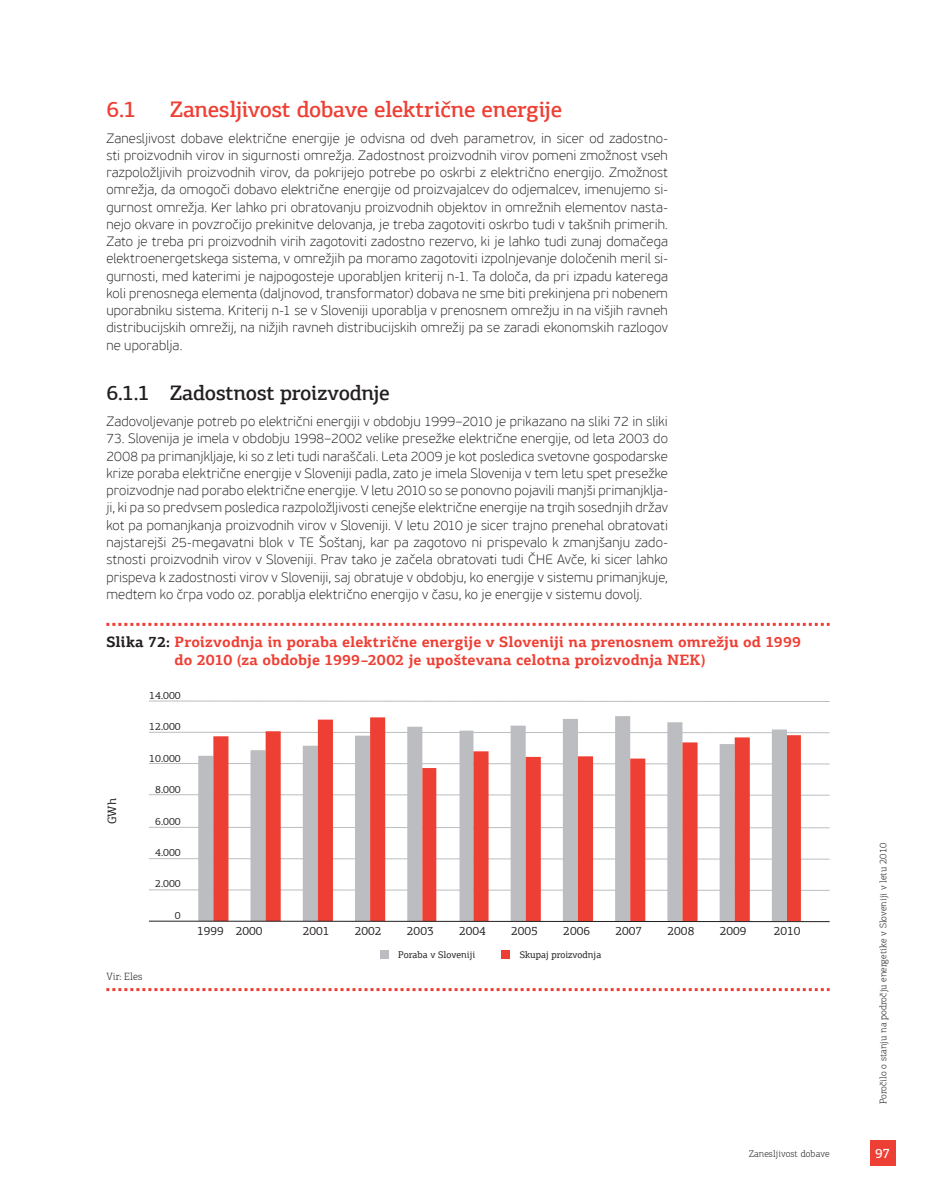
<style>
.page{position:relative;width:936px;height:1191px;background:#fff}
.page>*{position:absolute;margin:0;border:0;box-sizing:border-box;transform-origin:0 0}
.t1{font:500 22.5px "PF Agora Slab Pro";letter-spacing:-.015em;color:#ee3f34}
.t2{font:500 21px "PF Agora Slab Pro";letter-spacing:-.015em;color:#231f20}
.t3{font:700 15px/18px "PF Agora Slab Pro";letter-spacing:.005em;color:#ee3f34}
.t4{font:100 13.5px/17.2px "PF Beau Sans Pro";letter-spacing:.01em;color:#231f20;text-align:justify}
.t5{font:500 13.5px "PF Agora Slab Pro";color:#fff}
.t6{font:12px "PF Agora Slab Pro";color:#231f20}
.t7{font:10.5px "PF Agora Slab Pro";color:#231f20}
.t8{font:300 10.5px "PF Agora Slab Pro";letter-spacing:.02em;color:#231f20}
.t9{font:300 9.75px "PF Agora Slab Pro";letter-spacing:.01em;color:#231f20}
.t10{font:9.75px "PF Agora Slab Pro";color:#231f20}
.s1{color:#231f20}
</style>
<div class="page">
<div style="left:870px;top:1139px;width:25px;height:26px;background:#ee3f34"></div>
<svg style="left:106px;top:623px;width:723px;height:3px"></svg>
<svg style="left:106px;top:988px;width:723px;height:3px"></svg>
<svg style="left:149px;top:794px;width:680px;height:2px"></svg>
<svg style="left:149px;top:762px;width:680px;height:2px"></svg>
<svg style="left:149px;top:731px;width:680px;height:2px"></svg>
<svg style="left:149px;top:700px;width:680px;height:2px"></svg>
<svg style="left:149px;top:889px;width:680px;height:2px"></svg>
<svg style="left:149px;top:858px;width:680px;height:2px"></svg>
<svg style="left:149px;top:826px;width:680px;height:2px"></svg>
<div style="left:380px;top:950px;width:8px;height:8px;background:#bcbdc0"></div>
<div style="left:501px;top:950px;width:8px;height:8px;background:#ee3f34"></div>
<svg style="left:198px;top:716px;width:433px;height:204px;fill:#bcbdc0"></svg>
<svg style="left:213px;top:717px;width:587px;height:203px"></svg>
<svg style="left:148px;top:920px;width:681px;height:2px"></svg>
<h1 class="t1" style="left:106px;top:95px;width:31px">6.1</h1>
<h1 class="t1" style="left:170px;top:95px;width:393px">Zanesljivost dobave električne energije</h1>
<p class="t4" style="left:106px;top:129px;width:563px">Zanesljivost dobave električne energije je odvisna od dveh parametrov, in sicer od zadostno&shy;sti proizvodnih virov in sigurnosti omrežja. Zadostnost proizvodnih virov pomeni zmožnost vseh razpoložljivih proizvodnih virov, da pokrijejo potrebe po oskrbi z električno energijo. Zmožnost omrežja, da omogoči dobavo električne energije od proizvajalcev do odjemalcev, imenujemo si&shy;gurnost omrežja. Ker lahko pri obratovanju proizvodnih objektov in omrežnih elementov nasta&shy;nejo okvare in povzročijo prekinitve delovanja, je treba zagotoviti oskrbo tudi v takšnih primerih.<br>Zato je treba pri proizvodnih virih zagotoviti zadostno rezervo, ki je lahko tudi zunaj domačega elektroenergetskega sistema, v omrežjih pa moramo zagotoviti izpolnjevanje določenih meril si&shy;gurnosti, med katerimi je najpogosteje uporabljen kriterij n-1. Ta določa, da pri izpadu katerega koli prenosnega elementa (daljnovod, transformator) dobava ne sme biti prekinjena pri nobenem uporabniku sistema. Kriterij n-1 se v Sloveniji uporablja v prenosnem omrežju in na višjih ravneh distribucijskih omrežij, na nižjih ravneh distribucijskih omrežij pa se zaradi ekonomskih razlogov ne uporablja.</p>
<h2 class="t2" style="left:106px;top:380px;width:285px">6.1.1 Zadostnost proizvodnje</h2>
<p class="t4" style="left:106px;top:413px;width:563px">Zadovoljevanje potreb po električni energiji v obdobju 1999–2010 je prikazano na sliki 72 in sliki</p>
<p class="t4" style="left:106px;top:430px;width:563px">73. Slovenija je imela v obdobju 1998–2002 velike presežke električne energije, od leta 2003 do 2008 pa primanjkljaje, ki so z leti tudi naraščali. Leta 2009 je kot posledica svetovne gospodarske krize poraba električne energije v Sloveniji padla, zato je imela Slovenija v tem letu spet presežke proizvodnje nad porabo električne energije. V letu 2010 so se ponovno pojavili manjši primanjklja&shy;ji, ki pa so predvsem posledica razpoložljivosti cenejše električne energije na trgih sosednjih držav kot pa pomanjkanja proizvodnih virov v Sloveniji. V letu 2010 je sicer trajno prenehal obratovati najstarejši 25-megavatni blok v TE Šoštanj, kar pa zagotovo ni prispevalo k zmanjšanju zado&shy;stnosti proizvodnih virov v Sloveniji. Prav tako je začela obratovati tudi ČHE Avče, ki sicer lahko prispeva k zadostnosti virov v Sloveniji, saj obratuje v obdobju, ko energije v sistemu primanjkuje, medtem ko črpa vodo oz. porablja električno energijo v času, ko je energije v sistemu dovolj.</p>
<p class="t3" style="left:175px;top:633px;width:628px;text-indent:-68px"><span class="s1">Slika 72:</span> Proizvodnja in poraba električne energije v Sloveniji na prenosnem omrežju od 1999 do 2010 (za obdobje 1999–2002 je upoštevana celotna proizvodnja NEK)</p>
<p class="t7" style="left:149px;top:689px;width:33px">14.000</p>
<p class="t7" style="left:149px;top:720px;width:33px">12.000</p>
<p class="t7" style="left:149px;top:751px;width:33px">10.000</p>
<p class="t6" style="left:105px;top:824px;width:27px;rotate:-90deg">GWh</p>
<p class="t7" style="left:155px;top:783px;width:27px">8.000</p>
<p class="t7" style="left:155px;top:814px;width:27px">6.000</p>
<p class="t7" style="left:155px;top:846px;width:27px">4.000</p>
<p class="t7" style="left:155px;top:877px;width:27px">2.000</p>
<p class="t7" style="left:175px;top:908px;width:7px">0</p>
<p class="t8" style="left:106px;top:970px;width:38px">Vir: Eles</p>
<p class="t6" style="left:197px;top:923px;width:67px">1999 2000</p>
<p class="t6" style="left:303px;top:923px;width:28px">2001</p>
<p class="t6" style="left:355px;top:923px;width:28px">2002</p>
<p class="t6" style="left:407px;top:923px;width:28px">2003</p>
<p class="t6" style="left:459px;top:923px;width:28px">2004</p>
<p class="t6" style="left:511px;top:923px;width:28px">2005</p>
<p class="t6" style="left:563px;top:923px;width:28px">2006</p>
<p class="t6" style="left:615px;top:923px;width:28px">2007</p>
<p class="t6" style="left:667px;top:923px;width:28px">2008</p>
<p class="t6" style="left:719px;top:923px;width:28px">2009</p>
<p class="t6" style="left:773px;top:923px;width:28px">2010</p>
<p class="t10" style="left:398px;top:948px;width:79px">Poraba v Sloveniji</p>
<p class="t10" style="left:519px;top:948px;width:83px">Skupaj proizvodnja</p>
<p class="t9" style="left:877px;top:1104px;width:263px;rotate:-90deg">Poročilo o stanju na področju energetike v Sloveniji v letu 2010</p>
<p class="t9" style="left:749px;top:1147px;width:82px">Zanesljivost dobave</p>
<p class="t5" style="left:875px;top:1144px;width:16px">97</p>
</div>
